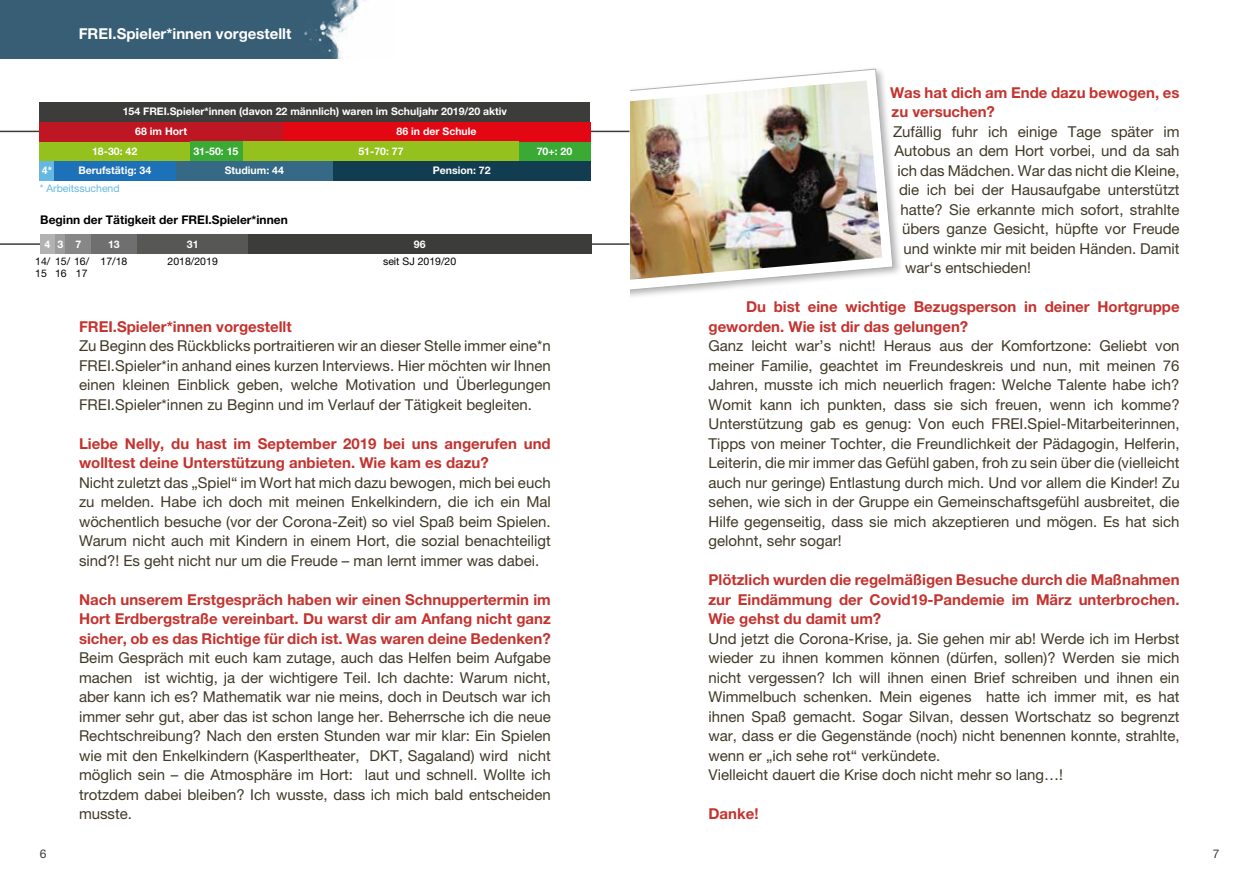
<style>
.page{position:relative;width:1259px;height:893px;background:#fff}
.page>*{position:absolute;margin:0;border:0;box-sizing:border-box;transform-origin:0 0}
.t1{font:15px/19.5px "Helvetica Neue LT Pro";color:#403927;text-align:justify}
.t2{font:700 15px/19.5px "Helvetica Neue LT Pro";color:#c4332f}
.t3{font:700 15px "Helvetica Neue LT Pro";color:#fff}
.t4{font:700 12px "Helvetica Neue LT Pro";color:#000}
.t5{font:12px "Helvetica Neue LT Pro";color:#3c3c3b}
.t6{font:700 10.5px "Helvetica Neue LT Pro";color:#fff}
.t7{font:10.5px/12.6px "Helvetica Neue LT Pro";color:#000}
.t8{font:10.5px "Helvetica Neue LT Pro";color:#64b8e1}
</style>
<div class="page">
<div style="left:0;top:0;width:393px;height:58px;background:#375e75"></div>
<img style="left:201px;top:0;width:192px;height:59px">
<div style="left:601px;top:66px;width:301px;height:235px;background:#000;opacity:.3"></div>
<svg style="left:629px;top:69px;width:264px;height:222px"></svg>
<img style="left:629px;top:80px;width:253px;height:200px">
<div style="left:485px;top:0;width:144px;height:410px;background:#fff"></div>
<hr style="left:0;top:131px;width:629px;height:1px;background:#3c3c3b">
<div style="left:40px;top:102px;width:550px;height:20px;background:#3c3c3b"></div>
<div style="left:40px;top:141px;width:150px;height:20px;background:#95c11f"></div>
<div style="left:519px;top:141px;width:71px;height:20px;background:#3aaa35"></div>
<div style="left:333px;top:161px;width:257px;height:20px;background:#123c50"></div>
<div style="left:176px;top:161px;width:157px;height:20px;background:#356985"></div>
<div style="left:54px;top:161px;width:122px;height:20px;background:#1d71b8"></div>
<div style="left:40px;top:161px;width:14px;height:20px;background:#64b8e1"></div>
<div style="left:40px;top:122px;width:243px;height:19px;background:#be1622"></div>
<div style="left:283px;top:122px;width:307px;height:19px;background:#e30613"></div>
<div style="left:190px;top:141px;width:53px;height:20px;background:#3aaa35"></div>
<div style="left:243px;top:141px;width:275px;height:20px;background:#95c11f"></div>
<hr style="left:0;top:243px;width:629px;height:2px;background:#3c3c3b">
<div style="left:41px;top:235px;width:14px;height:19px;background:#b3b2b2"></div>
<div style="left:55px;top:235px;width:11px;height:19px;background:#9d9d9c"></div>
<div style="left:66px;top:235px;width:25px;height:19px;background:#878787"></div>
<div style="left:91px;top:235px;width:46px;height:19px;background:#706f6f"></div>
<div style="left:248px;top:235px;width:343px;height:19px;background:#3c3c3b"></div>
<div style="left:137px;top:235px;width:111px;height:19px;background:#575756"></div>
<p class="t3" style="left:79px;top:24px;width:214px">FREI.Spieler*innen vorgestellt</p>
<p class="t6" style="left:123px;top:105px;width:386px">154 FREI.Spieler*innen (davon 22 männlich) waren im Schuljahr 2019/20 aktiv</p>
<p class="t6" style="left:92px;top:144px;width:47px">18-30: 42</p>
<p class="t6" style="left:537px;top:144px;width:37px">70+: 20</p>
<p class="t6" style="left:135px;top:125px;width:53px">68 im Hort</p>
<p class="t6" style="left:396px;top:125px;width:81px">86 in der Schule</p>
<p class="t6" style="left:193px;top:144px;width:47px">31-50: 15</p>
<p class="t6" style="left:358px;top:144px;width:47px">51-70: 77</p>
<p class="t6" style="left:42px;top:164px;width:12px">4*</p>
<p class="t6" style="left:78px;top:164px;width:74px">Berufstätig: 34</p>
<p class="t6" style="left:225px;top:164px;width:61px">Studium: 44</p>
<p class="t6" style="left:433px;top:164px;width:59px">Pension: 72</p>
<p class="t8" style="left:40px;top:182px;width:81px">* Arbeitssuchend</p>
<p class="t4" style="left:40px;top:212px;width:249px">Beginn der Tätigkeit der FREI.Spieler*innen</p>
<p class="t6" style="left:44px;top:237px;width:38px">43 7</p>
<p class="t6" style="left:108px;top:237px;width:13px">13</p>
<p class="t7" style="left:35px;top:255px;width:55px">14/ 15/ 16/<br>15</p>
<p class="t6" style="left:187px;top:237px;width:13px">31</p>
<p class="t7" style="left:168px;top:255px;width:52px">2018/2019</p>
<p class="t6" style="left:414px;top:237px;width:13px">96</p>
<p class="t7" style="left:101px;top:255px;width:28px">17/18</p>
<p class="t7" style="left:383px;top:255px;width:75px">seit SJ 2019/20</p>
<p class="t7" style="left:55px;top:267px;width:13px">16</p>
<p class="t7" style="left:76px;top:267px;width:13px">17</p>
<p class="t2" style="left:79px;top:316px;width:214px">FREI.Spieler*innen vorgestellt</p>
<p class="t1" style="left:79px;top:336px;width:473px">Zu Beginn des Rückblicks portraitieren wir an dieser Stelle immer eine*n FREI.Spieler*in anhand eines kurzen Interviews. Hier möchten wir Ihnen einen kleinen Einblick geben, welche Motivation und Überlegungen FREI.Spieler*innen zu Beginn und im Verlauf der Tätigkeit begleiten.</p>
<p class="t2" style="left:79px;top:433px;width:473px">Liebe Nelly, du hast im September 2019 bei uns angerufen und wolltest deine Unterstützung anbieten. Wie kam es dazu?</p>
<p class="t1" style="left:79px;top:472px;width:473px">Nicht zuletzt das „Spiel“ im Wort hat mich dazu bewogen, mich bei euch zu melden. Habe ich doch mit meinen Enkelkindern, die ich ein Mal wöchentlich besuche (vor der Corona-Zeit) so viel Spaß beim Spielen.<br>Warum nicht auch mit Kindern in einem Hort, die sozial benachteiligt sind?! Es geht nicht nur um die Freude – man lernt immer was dabei.</p>
<p class="t2" style="left:79px;top:589px;width:473px;text-align:justify">Nach unserem Erstgespräch haben wir einen Schnuppertermin im Hort Erdbergstraße vereinbart. Du warst dir am Anfang nicht ganz sicher, ob es das Richtige für dich ist. Was waren deine Bedenken?</p>
<p class="t1" style="left:79px;top:648px;width:473px">Beim Gespräch mit euch kam zutage, auch das Helfen beim Aufgabe machen ist wichtig, ja der wichtigere Teil. Ich dachte: Warum nicht, aber kann ich es? Mathematik war nie meins, doch in Deutsch war ich immer sehr gut, aber das ist schon lange her. Beherrsche ich die neue Rechtschreibung? Nach den ersten Stunden war mir klar: Ein Spielen wie mit den Enkelkindern (Kasperltheater, DKT, Sagaland) wird nicht möglich sein – die Atmosphäre im Hort: laut und schnell. Wollte ich trotzdem dabei bleiben? Ich wusste, dass ich mich bald entscheiden musste.</p>
<p class="t2" style="left:890px;top:82px;width:291px">Was hat dich am Ende dazu bewogen, es zu versuchen?</p>
<p class="t1" style="left:893px;top:121px;width:288px">Zufällig fuhr ich einige Tage später im</p>
<p class="t1" style="left:894px;top:141px;width:286px">Autobus an dem Hort vorbei, und da sah</p>
<p class="t1" style="left:897px;top:160px;width:283px">ich das Mädchen. War das nicht die Kleine,</p>
<p class="t1" style="left:899px;top:180px;width:282px">die ich bei der Hausaufgabe unterstützt</p>
<p class="t1" style="left:900px;top:199px;width:281px">hatte? Sie erkannte mich sofort, strahlte</p>
<p class="t1" style="left:902px;top:219px;width:279px">übers ganze Gesicht, hüpfte vor Freude</p>
<p class="t1" style="left:903px;top:238px;width:278px">und winkte mir mit beiden Händen. Damit</p>
<p class="t1" style="left:905px;top:258px;width:127px">war‘s entschieden!</p>
<p class="t2" style="left:708px;top:297px;width:473px;text-indent:38px">Du bist eine wichtige Bezugsperson in deiner Hortgruppe geworden. Wie ist dir das gelungen?</p>
<p class="t1" style="left:708px;top:336px;width:473px">Ganz leicht war’s nicht! Heraus aus der Komfortzone: Geliebt von meiner Familie, geachtet im Freundeskreis und nun, mit meinen 76<br>Jahren, musste ich mich neuerlich fragen: Welche Talente habe ich?<br>Womit kann ich punkten, dass sie sich freuen, wenn ich komme?<br>Unterstützung gab es genug: Von euch FREI.Spiel-Mitarbeiterinnen, Tipps von meiner Tochter, die Freundlichkeit der Pädagogin, Helferin, Leiterin, die mir immer das Gefühl gaben, froh zu sein über die (vielleicht auch nur geringe) Entlastung durch mich. Und vor allem die Kinder! Zu sehen, wie sich in der Gruppe ein Gemeinschaftsgefühl ausbreitet, die Hilfe gegenseitig, dass sie mich akzeptieren und mögen. Es hat sich gelohnt, sehr sogar!</p>
<p class="t2" style="left:708px;top:570px;width:473px;text-align:justify">Plötzlich wurden die regelmäßigen Besuche durch die Maßnahmen zur Eindämmung der Covid19-Pandemie im März unterbrochen.<br>Wie gehst du damit um?</p>
<p class="t1" style="left:708px;top:628px;width:473px;text-align:left">Und jetzt die Corona-Krise, ja. Sie gehen mir ab! Werde ich im Herbst wieder zu ihnen kommen können (dürfen, sollen)? Werden sie mich nicht vergessen? Ich will ihnen einen Brief schreiben und ihnen ein Wimmelbuch schenken. Mein eigenes hatte ich immer mit, es hat ihnen Spaß gemacht. Sogar Silvan, dessen Wortschatz so begrenzt war, dass er die Gegenstände (noch) nicht benennen konnte, strahlte, wenn er „ich sehe rot“ verkündete.<br>Vielleicht dauert die Krise doch nicht mehr so lang…!</p>
<p class="t2" style="left:708px;top:804px;width:52px">Danke!</p>
<p class="t5" style="left:40px;top:847px;width:8px">6</p>
<p class="t5" style="left:1212px;top:847px;width:8px">7</p>
</div>
